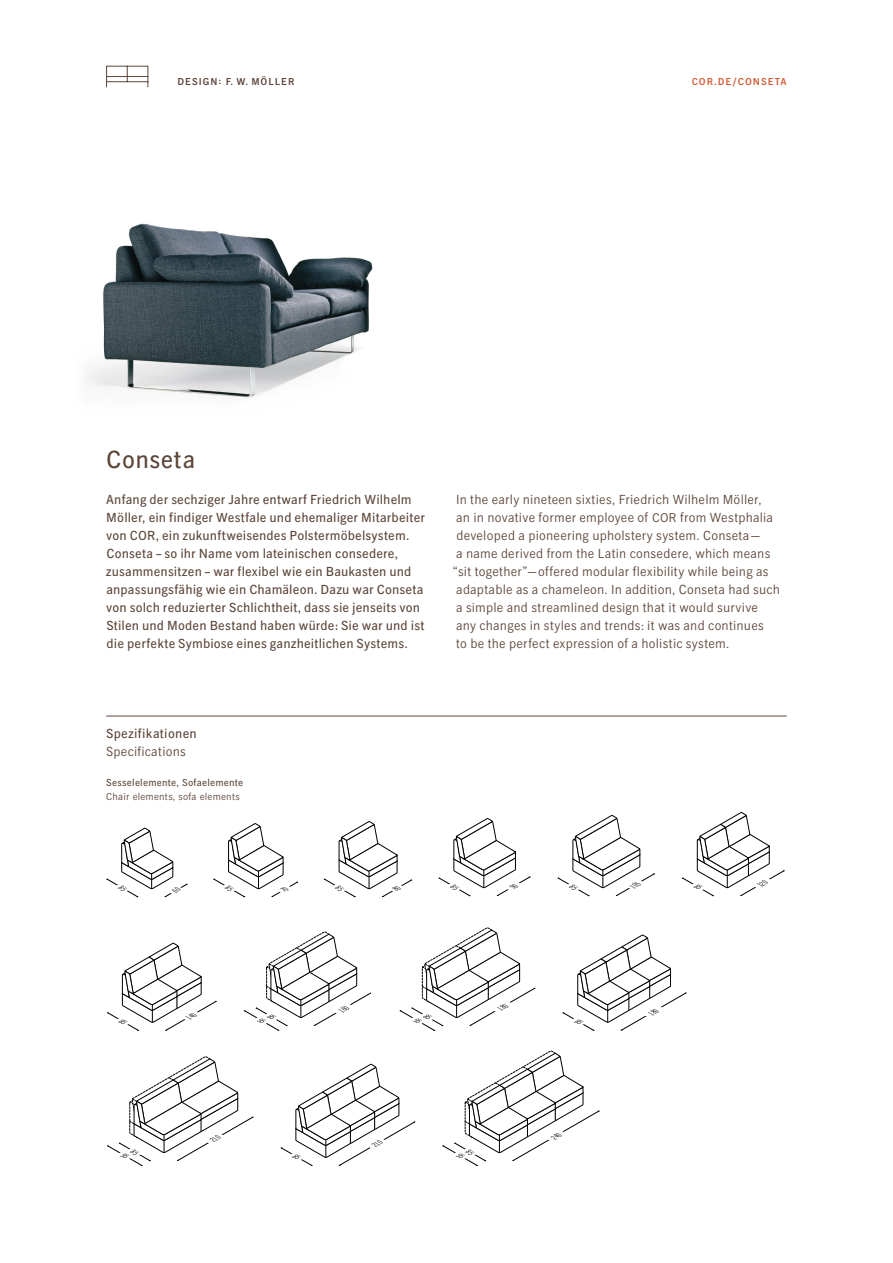
<style>
.page{position:relative;width:893px;height:1263px;background:#fff}
.page>*{position:absolute;margin:0;border:0;box-sizing:border-box;transform-origin:0 0}
.t1{font:24px "Cor Inter";letter-spacing:.025em;color:#5c4539}
.t2{font:12.75px/18px "Cor Inter";letter-spacing:.01em;color:#5c4539}
.t3{font:300 12.75px/18px "Cor Inter";letter-spacing:.02em;color:#5c4539}
.t4{font:9.75px "Cor Inter";letter-spacing:.02em;color:#5c4539}
.t5{font:300 9.75px "Cor Inter";letter-spacing:.02em;color:#5c4539}
.t6{font:500 9.75px "Cor Inter";letter-spacing:.1em;color:#5c4539}
.t7{font:500 9.75px "Cor Inter";letter-spacing:.1em;color:#d25b32}
</style>
<div class="page">
<img style="left:86px;top:224px;width:287px;height:174px">
<svg style="left:106px;top:66px;width:42px;height:21px"></svg>
<hr style="left:106px;top:716px;width:681px;height:1px;background:#5c4539">
<svg style="left:106px;top:828px;width:82px;height:69px"></svg>
<svg style="left:213px;top:823px;width:85px;height:74px"></svg>
<svg style="left:324px;top:821px;width:88px;height:76px"></svg>
<svg style="left:438px;top:818px;width:93px;height:78px"></svg>
<svg style="left:557px;top:815px;width:98px;height:81px"></svg>
<svg style="left:682px;top:812px;width:103px;height:84px"></svg>
<svg style="left:281px;top:1064px;width:134px;height:102px"></svg>
<svg style="left:107px;top:942px;width:109px;height:89px"></svg>
<svg style="left:244px;top:931px;width:126px;height:100px"></svg>
<svg style="left:400px;top:927px;width:135px;height:104px"></svg>
<svg style="left:562px;top:934px;width:125px;height:97px"></svg>
<svg style="left:107px;top:1056px;width:147px;height:110px"></svg>
<svg style="left:442px;top:1050px;width:158px;height:116px"></svg>
<p class="t6" style="left:178px;top:75px;width:118px">DESIGN: F. W. MÖLLER</p>
<p class="t7" style="left:692px;top:75px;width:96px">COR.DE/CONSETA</p>
<h1 class="t1" style="left:106px;top:445px;width:91px">Conseta</h1>
<p class="t2" style="left:106px;top:491px;width:321px">Anfang der sechziger Jahre entwarf Friedrich Wilhelm Möller, ein findiger Westfale und ehemaliger Mitarbeiter von COR, ein zukunftweisendes Polstermöbelsystem.<br>Conseta – so ihr Name vom lateinischen consedere, zusammensitzen – war flexibel wie ein Baukasten und anpassungsfähig wie ein Chamäleon. Dazu war Conseta von solch reduzierter Schlichtheit, dass sie jenseits von Stilen und Moden Bestand haben würde: Sie war und ist die perfekte Symbiose eines ganzheitlichen Systems.</p>
<p class="t3" style="left:453px;top:490px;width:329px">In the early nineteen sixties, Friedrich Wilhelm Möller,<br>an in novative former employee of ¥ from Westphalia developed a pioneering upholstery system. Conseta—<br>a name derived from the Latin consedere, which means “sit together”—offered modular flexibility while being as adaptable as a chameleon. In addition, Conseta had such a simple and streamlined design that it would survive<br>any changes in styles and trends: it was and continues<br>to be the perfect expression of a holistic system.</p>
<p class="t2" style="left:106px;top:725px;width:92px">Spezifikationen</p>
<p class="t3" style="left:106px;top:742px;width:81px">Specifications</p>
<p class="t4" style="left:106px;top:777px;width:139px">Sesselelemente, Sofaelemente</p>
<p class="t5" style="left:106px;top:791px;width:135px">Chair elements, sofa elements</p>
</div>
